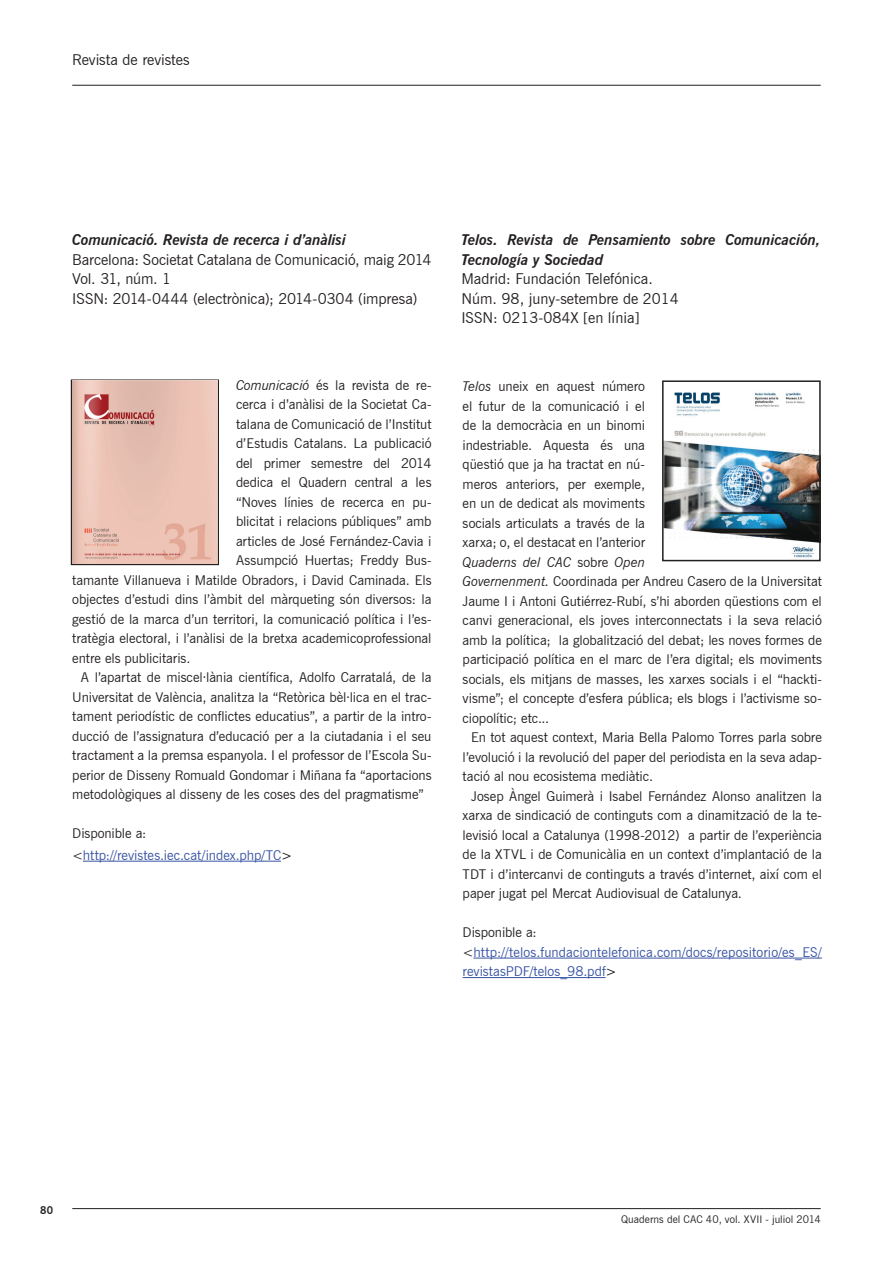
<style>
.page{position:relative;width:893px;height:1263px;background:#fff}
.page>*{position:absolute;margin:0;border:0;box-sizing:border-box;transform-origin:0 0}
.t1{font:15px/19.5px "News Gothic BT";color:#231f20}
.t2{font:italic 700 15px/19.5px "News Gothic BT";color:#231f20}
.t3{font:13.5px/19.5px "News Gothic BT";letter-spacing:-.005em;color:#231f20;text-align:justify}
.t4{font:13.5px/19.5px "News Gothic BT";letter-spacing:.005em;color:#3853a3}
.t5{font:10.5px "News Gothic BT";letter-spacing:.005em;color:#231f20}
.t6{font:700 10.5px "News Gothic BT";color:#231f20}
.s1{font-style:italic}
.s2{color:#231f20}
.s3{color:#000}
</style>
<div class="page">
<hr style="left:72px;top:85px;width:749px;height:1px;background:#231f20">
<hr style="left:72px;top:1208px;width:749px;height:1px;background:#231f20">
<img style="left:664px;top:392px;width:157px;height:170px">
<hr style="left:83px;top:861px;width:198px;height:1px;background:#3853a3">
<hr style="left:473px;top:958px;width:349px;height:1px;background:#3853a3">
<hr style="left:463px;top:977px;width:143px;height:1px;background:#3853a3">
<div style="left:71px;top:379px;width:148px;height:186px;border:2px solid #231f20"></div>
<div style="left:662px;top:380px;width:159px;height:181px;border:2px solid #231f20"></div>
<img style="left:72px;top:381px;width:145px;height:183px">
<p class="t1" style="left:72px;top:50px;width:119px">Revista de revistes</p>
<p class="t2" style="left:72px;top:230px;width:275px">Comunicació. Revista de recerca i d’anàlisi</p>
<p class="t1" style="left:72px;top:250px;width:361px">Barcelona: Societat Catalana de Comunicació, maig 2014<br>Vol. 31, núm. 1<br>ISSN: 2014-0444 (electrònica); 2014-0304 (impresa)</p>
<p class="t3" style="left:236px;top:375px;width:197px"><span class="s1">Comunicació</span> és la revista de re-</p>
<p class="t3" style="left:236px;top:395px;width:197px">cerca i d’anàlisi de la Societat Ca-</p>
<p class="t3" style="left:236px;top:414px;width:197px">talana de Comunicació de l’Institut</p>
<p class="t3" style="left:236px;top:434px;width:197px">d’Estudis Catalans. La publicació</p>
<p class="t3" style="left:236px;top:453px;width:197px">del primer semestre del 2014</p>
<p class="t3" style="left:236px;top:473px;width:197px">dedica el Quadern central a les</p>
<p class="t3" style="left:236px;top:492px;width:197px">“Noves línies de recerca en pu-</p>
<p class="t3" style="left:236px;top:511px;width:197px">blicitat i relacions públiques” amb</p>
<p class="t3" style="left:236px;top:531px;width:197px">articles de José Fernández-Cavia i</p>
<p class="t3" style="left:236px;top:550px;width:197px">Assumpció Huertas; Freddy Bus-</p>
<p class="t3" style="left:72px;top:570px;width:361px">tamante Villanueva i Matilde Obradors, i David Caminada. Els</p>
<p class="t3" style="left:72px;top:589px;width:361px">objectes d’estudi dins l’àmbit del màrqueting són diversos: la</p>
<p class="t3" style="left:72px;top:609px;width:361px">gestió de la marca d’un territori, la comunicació política i l’es-</p>
<p class="t3" style="left:72px;top:628px;width:361px">tratègia electoral, i l’anàlisi de la bretxa academicoprofessional</p>
<p class="t3" style="left:72px;top:648px;width:120px">entre els publicitaris.</p>
<p class="t3" style="left:81px;top:667px;width:352px">A l’apartat de miscel·lània científica, Adolfo Carratalá, de la</p>
<p class="t3" style="left:72px;top:687px;width:361px">Universitat de València, analitza la “Retòrica bèl·lica en el trac-</p>
<p class="t3" style="left:72px;top:706px;width:361px">tament periodístic de conflictes educatius”, a partir de la intro-</p>
<p class="t3" style="left:72px;top:726px;width:361px">ducció de l’assignatura d’educació per a la ciutadania i el seu</p>
<p class="t3" style="left:72px;top:745px;width:361px">tractament a la premsa espanyola. I el professor de l’Escola Su-</p>
<p class="t3" style="left:72px;top:765px;width:361px">perior de Disseny Romuald Gondomar i Miñana fa “aportacions</p>
<p class="t3" style="left:72px;top:784px;width:353px">metodològiques al disseny de les coses des del pragmatisme”</p>
<p class="t4" style="left:72px;top:822px;width:221px;line-height:21.6px"><span class="s2">Disponible a: &lt;</span>http://revistes.iec.cat/index.php/TC<span class="s3">&gt;</span></p>
<p class="t2" style="left:461px;top:230px;width:361px">Telos. Revista de Pensamiento sobre Comunicación,<br>Tecnología y Sociedad</p>
<p class="t1" style="left:461px;top:269px;width:219px">Madrid: Fundación Telefónica.<br>Núm. 98, juny-setembre de 2014<br>ISSN: 0213-084X [en línia]</p>
<p class="t3" style="left:463px;top:377px;width:361px;text-align:left"><span class="s1">Telos</span> uneix en aquest número<br>el futur de la comunicació i el<br>de la democràcia en un binomi<br>indestriable. Aquesta és una<br>qüestió que ja ha tractat en nú-<br>meros anteriors, per exemple,<br>en un de dedicat als moviments<br>socials articulats a través de la<br>xarxa; o, el destacat en l’anterior<br><span class="s1">Quaderns del CAC</span> sobre <span class="s1">Open<br>Governenment.</span> Coordinada per Andreu Casero de la Universitat Jaume I i Antoni Gutiérrez-Rubí, s’hi aborden qüestions com el canvi generacional, els joves interconnectats i la seva relació amb la política; la globalització del debat; les noves formes de participació política en el marc de l’era digital; els moviments socials, els mitjans de masses, les xarxes socials i el “hackti&shy;visme”; el concepte d’esfera pública; els blogs i l’activisme so&shy;ciopolític; etc...</p>
<p class="t3" style="left:463px;top:727px;width:361px;text-indent:9px">En tot aquest context, Maria Bella Palomo Torres parla sobre l’evolució i la revolució del paper del periodista en la seva adap&shy;tació al nou ecosistema mediàtic.</p>
<p class="t3" style="left:463px;top:786px;width:361px;text-indent:9px">Josep Àngel Guimerà i Isabel Fernández Alonso analitzen la xarxa de sindicació de continguts com a dinamització de la te&shy;levisió local a Catalunya (1998-2012) a partir de l’experiència de la XTVL i de Comunicàlia en un context d’implantació de la TDT i d’intercanvi de continguts a través d’internet, així com el paper jugat pel Mercat Audiovisual de Catalunya.</p>
<p class="t4" style="left:463px;top:922px;width:361px"><span class="s2">Disponible a: &lt;</span>http://telos.fundaciontelefonica.com/docs/repositorio/es_ES/ revistasPDF/telos_98.pdf<span class="s3">&gt;</span></p>
<p class="t6" style="left:40px;top:1203px;width:14px">80</p>
<p class="t5" style="left:621px;top:1213px;width:201px">Quaderns del CAC 40, vol. XVII - juliol 2014</p>
</div>
